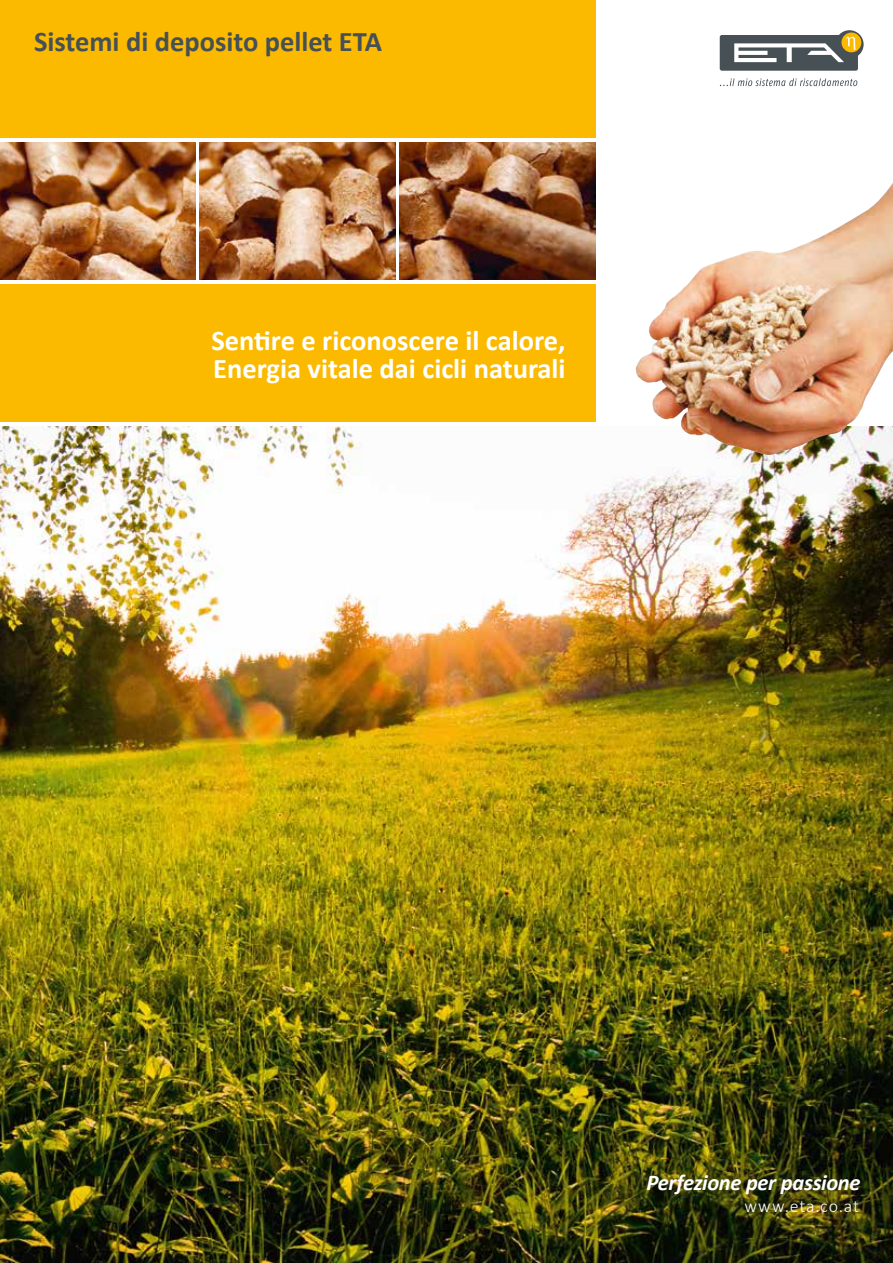
<style>
.page{position:relative;width:893px;height:1263px;background:#fff}
.page>*{position:absolute;margin:0;border:0;box-sizing:border-box;transform-origin:0 0}
.t1{font:700 28.5px/28.5px "Calibri";color:#fff}
.t2{font:700 28.5px "Calibri";color:#465055}
.t3{font:italic 700 22.5px "Calibri";letter-spacing:-.015em;color:#fff}
.t4{font:300 18px "Calibri";letter-spacing:.05em;color:#fff}
.t5{font:700 15px "Calibri";color:#000}
</style>
<div class="page">
<div style="left:0;top:0;width:595px;height:138px;background:#fbba00"></div>
<img style="left:0;top:426px;width:893px;height:837px">
<div style="left:0;top:284px;width:595px;height:138px;background:#fbba00"></div>
<img style="left:636px;top:183px;width:257px;height:272px">
<img style="left:400px;top:142px;width:195px;height:138px">
<img style="left:200px;top:142px;width:195px;height:138px">
<img style="left:0;top:142px;width:196px;height:138px">
<div style="left:720px;top:35px;width:138px;height:36px;background:#465055;border-radius:2px"></div>
<svg style="left:835px;top:30px;width:29px;height:29px"></svg>
<div style="left:841px;top:33px;width:20px;height:19px;background:#fbba00;border-radius:50%"></div>
<svg style="left:734px;top:37px;width:122px;height:25px"></svg>
<svg style="left:720px;top:78px;width:137px;height:8px"></svg>
<p class="t2" style="left:34px;top:21px;width:349px">Sistemi di deposito pellet ETA</p>
<p class="t1" style="left:211px;top:325px;width:356px">Sentire e riconoscere il calore,<br>Energia vitale dai cicli naturali</p>
<p class="t5" style="left:443px;top:1208px;width:9px">1</p>
<p class="t3" style="left:646px;top:1166px;width:216px">Perfezione per passione</p>
<p class="t4" style="left:744px;top:1195px;width:116px">www.eta.co.at</p>
</div>
